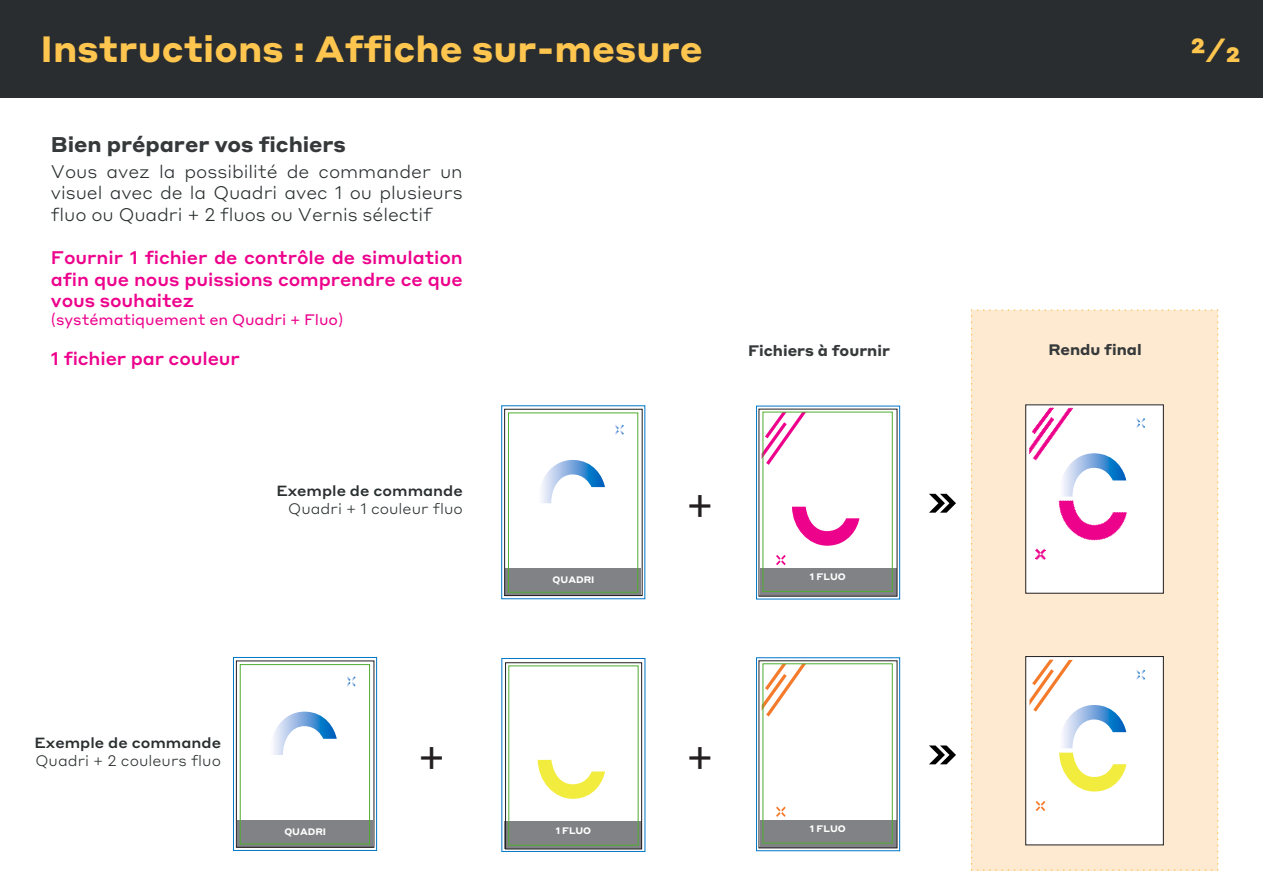
<style>
.page{position:relative;width:1263px;height:893px;background:#fff}
.page>*{position:absolute;margin:0;border:0;box-sizing:border-box;transform-origin:0 0}
.t1{font:41.25px "Styrene A";color:#231f20}
.t2{font:700 36px "Styrene A";letter-spacing:.005em;color:#fec54f}
.t3{font:700 33px "Styrene A";color:#fec54f}
.t4{font:700 21px "Styrene A";letter-spacing:-.005em;color:#36393a}
.t5{font:300 18px/21.6px "Styrene A";letter-spacing:-.005em;color:#292e2f;text-align:justify}
.t6{font:500 18px/21.6px "Styrene A";letter-spacing:-.005em;color:#ed028c;text-align:justify}
.t7{font:300 15px "Styrene A";color:#292e2f}
.t8{font:15px "Styrene A";letter-spacing:-.005em;color:#ed028c}
.t9{font:700 15px "Styrene A";color:#36393a}
.t10{font:500 14.55px "Styrene A";color:#292e2f}
.t11{font:700 9.3px "Styrene A";letter-spacing:-.005em;color:#fff}
</style>
<div class="page">
<div style="left:760px;top:569px;width:137px;height:27px;background:#808285"></div>
<div style="left:505px;top:568px;width:136px;height:27px;background:#808285"></div>
<div style="left:0;top:0;width:1263px;height:98px;background:#292d2f"></div>
<svg style="left:792px;top:507px;width:67px;height:39px"></svg>
<svg style="left:764px;top:414px;width:41px;height:51px"></svg>
<svg style="left:776px;top:555px;width:10px;height:10px"></svg>
<svg style="left:542px;top:460px;width:63px;height:43px"></svg>
<svg style="left:615px;top:425px;width:9px;height:10px"></svg>
<div style="left:504px;top:409px;width:138px;height:187px;border:1px solid #231f20"></div>
<svg style="left:929px;top:494px;width:27px;height:19px"></svg>
<div style="left:756px;top:406px;width:144px;height:193px;border:1px solid #0076c8"></div>
<div style="left:762px;top:412px;width:131px;height:180px;border:1px solid #4fad2f"></div>
<div style="left:508px;top:412px;width:130px;height:181px;border:1px solid #4fad2f"></div>
<div style="left:760px;top:820px;width:137px;height:28px;background:#808285"></div>
<svg style="left:764px;top:665px;width:42px;height:51px"></svg>
<svg style="left:776px;top:807px;width:10px;height:10px"></svg>
<svg style="left:970px;top:309px;width:249px;height:562px"></svg>
<svg style="left:929px;top:745px;width:27px;height:19px"></svg>
<div style="left:1025px;top:656px;width:138px;height:189px;border:1px solid #231f20"></div>
<div style="left:756px;top:657px;width:144px;height:194px;border:1px solid #0076c8"></div>
<div style="left:762px;top:663px;width:131px;height:180px;border:1px solid #4fad2f"></div>
<div style="left:237px;top:820px;width:136px;height:27px;background:#808285"></div>
<svg style="left:274px;top:712px;width:63px;height:43px"></svg>
<svg style="left:347px;top:676px;width:9px;height:10px"></svg>
<div style="left:236px;top:660px;width:138px;height:188px;border:1px solid #231f20"></div>
<div style="left:233px;top:657px;width:144px;height:194px;border:1px solid #0076c8"></div>
<div style="left:240px;top:664px;width:130px;height:180px;border:1px solid #4fad2f"></div>
<div style="left:504px;top:821px;width:138px;height:28px;background:#808285"></div>
<svg style="left:538px;top:760px;width:67px;height:39px"></svg>
<div style="left:505px;top:662px;width:137px;height:187px;border:1px solid #231f20"></div>
<div style="left:501px;top:658px;width:144px;height:194px;border:1px solid #0076c8"></div>
<div style="left:508px;top:665px;width:130px;height:181px;border:1px solid #4fad2f"></div>
<h2 class="t2" style="left:41px;top:19px;width:664px">Instructions : Affiche sur-mesure</h2>
<p class="t4" style="left:51px;top:126px;width:297px">Bien préparer vos fichiers</p>
<p class="t5" style="left:51px;top:159px;width:413px">Vous avez la possibilité de commander un visuel avec de la Quadri avec 1 ou plusieurs fluo ou Quadri + 2 fluos ou Vernis sélectif</p>
<p class="t6" style="left:51px;top:245px;width:413px">Fournir 1 fichier de contrôle de simulation afin que nous puissions comprendre ce que vous souhaitez</p>
<p class="t8" style="left:51px;top:307px;width:294px">(systématiquement en Quadri + Fluo)</p>
<p class="t6" style="left:51px;top:346px;width:190px">1 fichier par couleur</p>
<p class="t9" style="left:748px;top:338px;width:144px">Fichiers à fournir</p>
<p class="t9" style="left:1048px;top:336px;width:95px">Rendu final</p>
<p class="t10" style="left:276px;top:478px;width:188px">Exemple de commande</p>
<p class="t7" style="left:288px;top:496px;width:176px">Quadri + 1 couleur fluo</p>
<p class="t11" style="left:553px;top:571px;width:43px">QUADRI</p>
<h1 class="t1" style="left:686px;top:470px;width:29px">+</h1>
<p class="t11" style="left:810px;top:569px;width:37px">1 FLUO</p>
<h3 class="t3" style="left:1191px;top:22px;width:51px">2⁄2</h3>
<p class="t10" style="left:35px;top:730px;width:188px">Exemple de commande</p>
<p class="t7" style="left:35px;top:748px;width:187px">Quadri + 2 couleurs fluo</p>
<h1 class="t1" style="left:418px;top:721px;width:29px">+</h1>
<h1 class="t1" style="left:686px;top:721px;width:29px">+</h1>
<p class="t11" style="left:284px;top:823px;width:43px">QUADRI</p>
<p class="t11" style="left:810px;top:820px;width:37px">1 FLUO</p>
<p class="t11" style="left:556px;top:823px;width:37px">1 FLUO</p>
</div>
